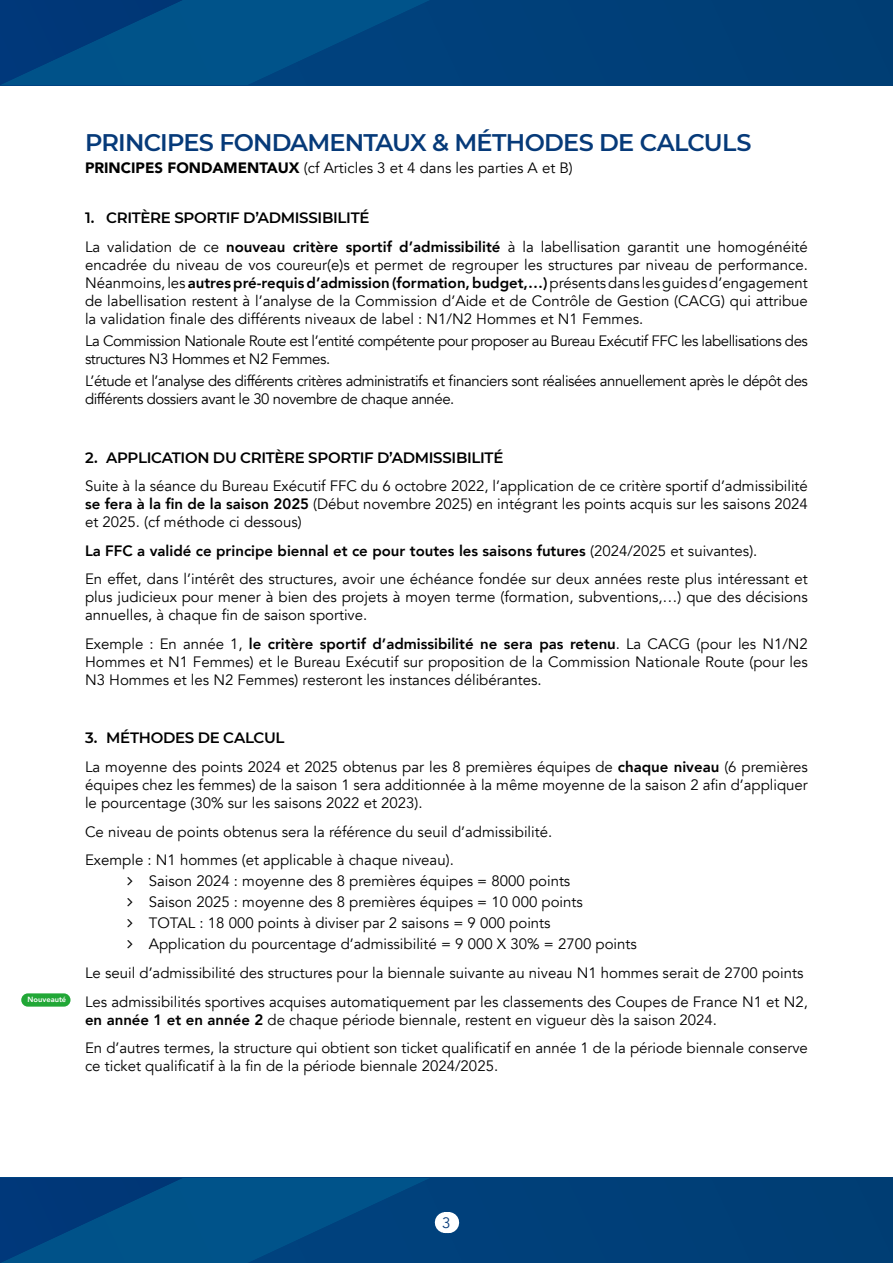
<style>
.page{position:relative;width:893px;height:1263px;background:#fff}
.page>*{position:absolute;margin:0;border:0;box-sizing:border-box;transform-origin:0 0}
.t1{font:600 24px "Montserrat";letter-spacing:-.035em;color:#063a79}
.t2{font:15px/18px "Avenir";color:#000}
.t3{font:15px/18px "Avenir";letter-spacing:-.03em;color:#000}
.t4{font:600 15px "Montserrat";letter-spacing:-.02em;color:#000}
.t5{font:15px "Avenir";color:#063a79}
.t6{font:800 7.5px "Avenir";color:#fff}
.s1{font-weight:900}
.s2{font-weight:800}
</style>
<div class="page">
<div style="left:0;top:1178px;width:893px;height:85px;background:#003f78"></div>
<svg style="left:2px;top:1178px;width:427px;height:85px"></svg>
<div style="left:0;top:0;width:893px;height:85px;background:#003f78"></div>
<svg style="left:2px;top:0;width:427px;height:85px"></svg>
<div style="left:21px;top:993px;width:50px;height:14px;background:#21a736;border-radius:7px"></div>
<svg style="left:445px;top:1212px;width:4px;height:21px"></svg>
<p class="t6" style="left:28px;top:995px;width:40px">Nouveauté</p>
<h1 class="t1" style="left:85px;top:129px;width:668px">PRINCIPES FONDAMENTAUX &amp; MÉTHODES DE CALCULS</h1>
<p class="t2" style="left:85px;top:159px;width:489px"><span class="s1">PRINCIPES FONDAMENTAUX</span> (cf Articles 3 et 4 dans les parties A et B)</p>
<p class="t4" style="left:85px;top:207px;width:286px">1. CRITÈRE SPORTIF D’ADMISSIBILITÉ</p>
<p class="t2" style="left:85px;top:238px;width:724px;text-align:justify">La validation de ce <span class="s2">nouveau critère sportif d’admissibilité</span> à la labellisation garantit une homogénéité encadrée du niveau de vos coureur(e)s et permet de regrouper les structures par niveau de performance.<br>Néanmoins, les <span class="s2">autres pré-requis d’admission (formation, budget,…)</span> présents dans les guides d’engagement de labellisation restent à l’analyse de la Commission d’Aide et de Contrôle de Gestion (CACG) qui attribue la validation finale des différents niveaux de label : N1/N2 Hommes et N1 Femmes.</p>
<p class="t3" style="left:85px;top:332px;width:724px">La Commission Nationale Route est l’entité compétente pour proposer au Bureau Exécutif FFC les labellisations des structures N3 Hommes et N2 Femmes.</p>
<p class="t3" style="left:85px;top:372px;width:724px">L’étude et l’analyse des différents critères administratifs et financiers sont réalisées annuellement après le dépôt des différents dossiers avant le 30 novembre de chaque année.</p>
<p class="t4" style="left:85px;top:446px;width:420px">2. APPLICATION DU CRITÈRE SPORTIF D’ADMISSIBILITÉ</p>
<p class="t2" style="left:85px;top:477px;width:724px;text-align:justify">Suite à la séance du Bureau Exécutif FFC du 6 octobre 2022, l’application de ce critère sportif d’admissibilité <span class="s2">se fera à la fin de la saison 2025</span> (Début novembre 2025) en intégrant les points acquis sur les saisons 2024 et 2025. (cf méthode ci dessous)</p>
<p class="t2" style="left:85px;top:537px;width:724px;line-height:28.7px"><span class="s2">La FFC a validé ce principe biennal et ce pour toutes les saisons futures</span> (2024/2025 et suivantes).<br>En effet, dans l’intérêt des structures, avoir une échéance fondée sur deux années reste plus intéressant et</p>
<p class="t2" style="left:85px;top:588px;width:724px">plus judicieux pour mener à bien des projets à moyen terme (formation, subventions,…) que des décisions annuelles, à chaque fin de saison sportive.</p>
<p class="t2" style="left:85px;top:635px;width:724px;text-align:justify">Exemple : En année 1, <span class="s2">le critère sportif d’admissibilité ne sera pas retenu</span>. La CACG (pour les N1/N2<br>Hommes et N1 Femmes) et le Bureau Exécutif sur proposition de la Commission Nationale Route (pour les N3 Hommes et les N2 Femmes) resteront les instances délibérantes.</p>
<p class="t4" style="left:85px;top:727px;width:201px">3. MÉTHODES DE CALCUL</p>
<p class="t2" style="left:85px;top:758px;width:724px;text-align:justify">La moyenne des points 2024 et 2025 obtenus par les 8 premières équipes de <span class="s2">chaque niveau</span> (6 premières équipes chez les femmes) de la saison 1 sera additionnée à la même moyenne de la saison 2 afin d’appliquer le pourcentage (30% sur les saisons 2022 et 2023).</p>
<p class="t2" style="left:85px;top:817px;width:469px;line-height:28.7px">Ce niveau de points obtenus sera la référence du seuil d’admissibilité.<br>Exemple : N1 hommes (et applicable à chaque niveau).</p>
<p class="t2" style="left:149px;top:871px;width:490px;line-height:21px">Saison 2024 : moyenne des 8 premières équipes = 8000 points<br>Saison 2025 : moyenne des 8 premières équipes = 10 000 points<br>TOTAL : 18 000 points à diviser par 2 saisons = 9 000 points<br>Application du pourcentage d’admissibilité = 9 000 X 30% = 2700 points</p>
<p class="t2" style="left:85px;top:959px;width:724px;line-height:28.7px">Le seuil d’admissibilité des structures pour la biennale suivante au niveau N1 hommes serait de 2700 points<br>Les admissibilités sportives acquises automatiquement par les classements des Coupes de France N1 et N2,</p>
<p class="t2" style="left:85px;top:1005px;width:724px;line-height:28.7px"><span class="s2">en année 1 et en année 2</span> de chaque période biennale, restent en vigueur dès la saison 2024.<br>En d’autres termes, la structure qui obtient son ticket qualificatif en année 1 de la période biennale conserve</p>
<p class="t2" style="left:85px;top:1057px;width:415px">ce ticket qualificatif à la fin de la période biennale 2024/2025.</p>
<p class="t5" style="left:442px;top:1214px;width:10px">3</p>
</div>
